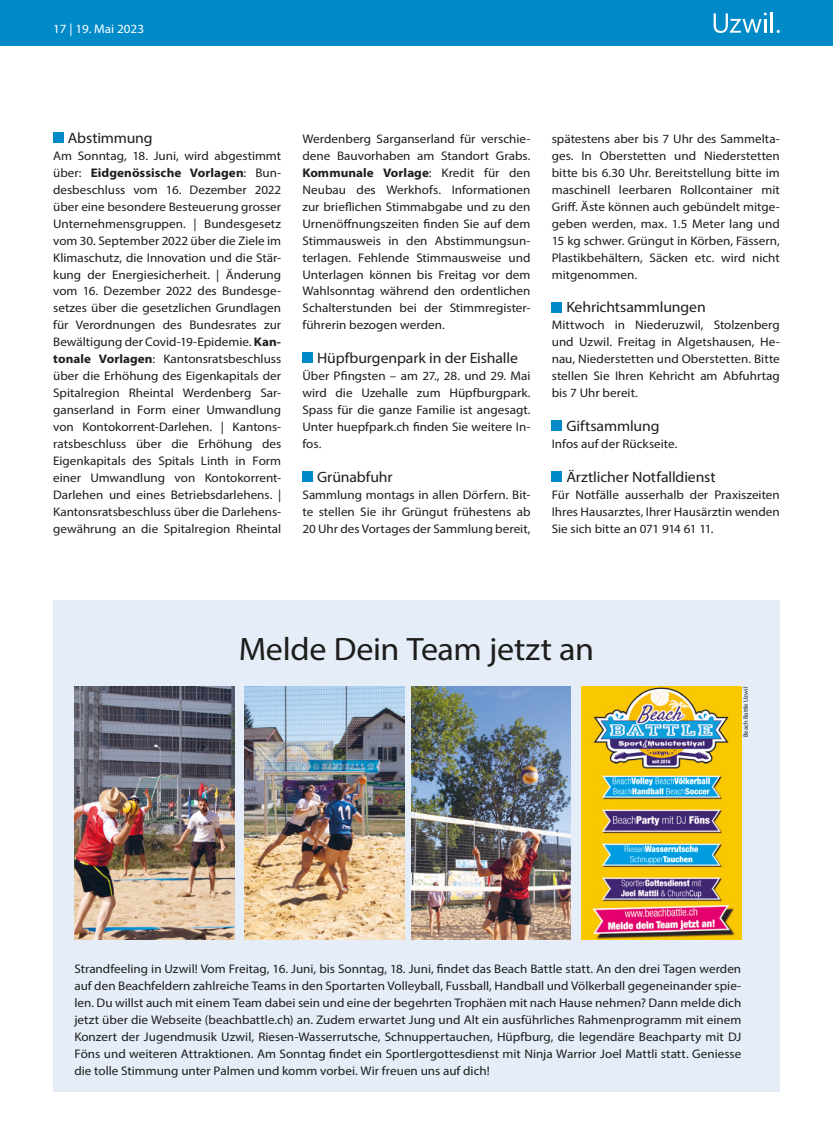
<style>
.page{position:relative;width:833px;height:1134px;background:#fff}
.page>*{position:absolute;margin:0;border:0;box-sizing:border-box;transform-origin:0 0}
.Titel___26_pt{font:32.5px "Myriad Pro";letter-spacing:-.01em;color:#1d1d1b;scale:1.05 1}
.Kurztext_Titel_12pt{font:15px "Myriad Pro";letter-spacing:-.01em;color:#1d1d1b;scale:1.05 1}
.Grundtext{font:12.5px/17px "Myriad Pro";color:#1d1d1b;text-align:justify;scale:1.05 1}
.t1{font:12.5px "Myriad Pro";color:#fff;scale:1.05 1}
.Quellenverweis{font:6.25px "Myriad Pro";color:#1d1d1b;scale:1.05 1}
.s1{font-weight:700}
</style>
<div class="page">
<div style="left:0;top:0;width:833px;height:46px;background:#008ac8"></div>
<hr style="left:771px;top:12px;width:2px;height:21px;background:#fff">
<svg style="left:713px;top:13px;width:53px;height:20px"></svg>
<div style="left:53px;top:600px;width:726px;height:491px;background:#e5edf8"></div>
<img style="left:75px;top:687px;width:159px;height:252px">
<img style="left:245px;top:687px;width:159px;height:252px">
<img style="left:411px;top:687px;width:160px;height:252px">
<img style="left:582px;top:687px;width:159px;height:252px">
<div style="left:53px;top:132px;width:11px;height:11px;background:#008ac8"></div>
<div style="left:302px;top:353px;width:11px;height:10px;background:#008ac8"></div>
<div style="left:302px;top:471px;width:11px;height:11px;background:#008ac8"></div>
<div style="left:552px;top:302px;width:10px;height:10px;background:#008ac8"></div>
<div style="left:552px;top:420px;width:10px;height:11px;background:#008ac8"></div>
<div style="left:552px;top:471px;width:10px;height:11px;background:#008ac8"></div>
<p class="t1" style="left:53px;top:21px;width:88px">17 | 19. Mai 2023</p>
<p class="Kurztext_Titel_12pt" style="left:68px;top:129px;width:82px">Abstimmung</p>
<p class="Grundtext" style="left:53px;top:147px;width:219px">Am Sonntag, 18. Juni, wird abgestimmt über: <span class="s1">Eidgenössische Vorlagen</span>: Bun&shy;desbeschluss vom 16. Dezember 2022 über eine besondere Besteuerung grosser Unternehmensgruppen. | Bundesgesetz vom 30. September 2022 über die Ziele im Klimaschutz, die Innovation und die Stär&shy;kung der Energiesicherheit. | Änderung vom 16. Dezember 2022 des Bundesge&shy;setzes über die gesetzlichen Grundlagen für Verordnungen des Bundesrates zur Bewältigung der Covid-19-Epidemie. <span class="s1">Kan&shy;tonale Vorlagen</span>: Kantonsratsbeschluss über die Erhöhung des Eigenkapitals der Spitalregion Rheintal Werdenberg Sar&shy;ganserland in Form einer Umwandlung von Kontokorrent-Darlehen. | Kantons&shy;ratsbeschluss über die Erhöhung des Eigenkapitals des Spitals Linth in Form einer Umwandlung von Kontokorrent-Darlehen und eines Betriebsdarlehens. | Kantonsratsbeschluss über die Darlehens&shy;gewährung an die Spitalregion Rheintal</p>
<p class="Grundtext" style="left:302px;top:130px;width:219px">Werdenberg Sarganserland für verschie&shy;dene Bauvorhaben am Standort Grabs.<br><span class="s1">Kommunale Vorlage</span>: Kredit für den Neubau des Werkhofs. Informationen zur brieflichen Stimmabgabe und zu den Urnenöffnungszeiten finden Sie auf dem Stimmausweis in den Abstimmungsun&shy;terlagen. Fehlende Stimmausweise und Unterlagen können bis Freitag vor dem Wahlsonntag während den ordentlichen Schalterstunden bei der Stimmregister&shy;führerin bezogen werden.</p>
<p class="Kurztext_Titel_12pt" style="left:317px;top:349px;width:193px">Hüpfburgenpark in der Eishalle</p>
<p class="Grundtext" style="left:302px;top:367px;width:219px">Über Pfingsten – am 27., 28. und 29. Mai wird die Uzehalle zum Hüpfburgpark.<br>Spass für die ganze Familie ist angesagt.<br>Unter huepfpark.ch finden Sie weitere In&shy;fos.</p>
<p class="Kurztext_Titel_12pt" style="left:317px;top:467px;width:73px">Grünabfuhr</p>
<p class="Grundtext" style="left:302px;top:486px;width:219px">Sammlung montags in allen Dörfern. Bit&shy;te stellen Sie ihr Grüngut frühestens ab 20 Uhr des Vortages der Sammlung bereit,</p>
<p class="Grundtext" style="left:552px;top:130px;width:219px">spätestens aber bis 7 Uhr des Sammelta&shy;ges. In Oberstetten und Niederstetten bitte bis 6.30 Uhr. Bereitstellung bitte im maschinell leerbaren Rollcontainer mit Griff. Äste können auch gebündelt mitge&shy;geben werden, max. 1.5 Meter lang und 15 kg schwer. Grüngut in Körben, Fässern, Plastikbehältern, Säcken etc. wird nicht mitgenommen.</p>
<p class="Kurztext_Titel_12pt" style="left:566px;top:298px;width:134px">Kehrichtsammlungen</p>
<p class="Grundtext" style="left:552px;top:316px;width:219px">Mittwoch in Niederuzwil, Stolzenberg und Uzwil. Freitag in Algetshausen, He&shy;nau, Niederstetten und Oberstetten. Bitte stellen Sie Ihren Kehricht am Abfuhrtag bis 7 Uhr bereit.</p>
<p class="Kurztext_Titel_12pt" style="left:566px;top:417px;width:90px">Giftsammlung</p>
<p class="Grundtext" style="left:552px;top:435px;width:121px">Infos auf der Rückseite.</p>
<p class="Kurztext_Titel_12pt" style="left:566px;top:467px;width:144px">Ärztlicher Notfalldienst</p>
<p class="Grundtext" style="left:552px;top:486px;width:219px">Für Notfälle ausserhalb der Praxiszeiten Ihres Hausarztes, Ihrer Hausärztin wenden Sie sich bitte an 071 914 61 11.</p>
<p class="Titel___26_pt" style="left:239px;top:629px;width:340px">Melde Dein Team jetzt an</p>
<p class="Quellenverweis" style="left:741px;top:737px;width:49px;rotate:-90deg">Beach Battle Uzwil</p>
<p class="Grundtext" style="left:74px;top:960px;width:636px">Strandfeeling in Uzwil! Vom Freitag, 16. Juni, bis Sonntag, 18. Juni, findet das Beach Battle statt. An den drei Tagen werden auf den Beachfeldern zahlreiche Teams in den Sportarten Volleyball, Fussball, Handball und Völkerball gegeneinander spie&shy;len. Du willst auch mit einem Team dabei sein und eine der begehrten Trophäen mit nach Hause nehmen? Dann melde dich jetzt über die Webseite (beachbattle.ch) an. Zudem erwartet Jung und Alt ein ausführliches Rahmenprogramm mit einem Konzert der Jugendmusik Uzwil, Riesen-Wasserrutsche, Schnuppertauchen, Hüpfburg, die legendäre Beachparty mit DJ Föns und weiteren Attraktionen. Am Sonntag findet ein Sportlergottesdienst mit Ninja Warrior Joel Mattli statt. Geniesse die tolle Stimmung unter Palmen und komm vorbei. Wir freuen uns auf dich!</p>
</div>
